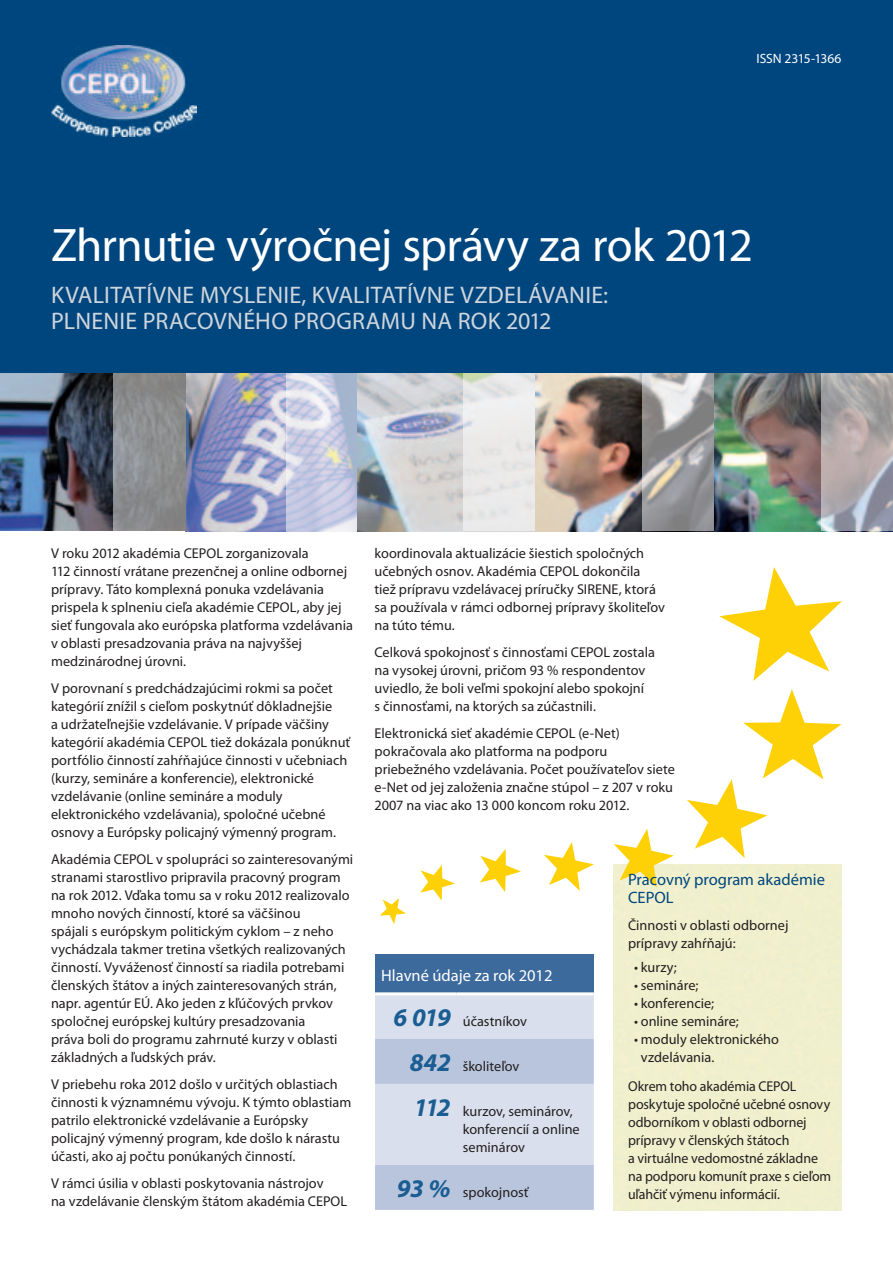
<style>
.page{position:relative;width:893px;height:1263px;background:#fff}
.page>*{position:absolute;margin:0;border:0;box-sizing:border-box;transform-origin:0 0}
.Titles{font:47.25px "Myriad Pro";letter-spacing:-.02em;color:#fff}
.Body_text{font:italic 700 25.5px "Myriad Pro";letter-spacing:-.055em;color:#1a5d93}
.table_highlight{font:italic 700 25.5px "Myriad Pro";color:#1a5d93}
.SubTitles{font:24px/25.5px "Myriad Pro";letter-spacing:.005em;color:#cfd5dc}
.Subhead{font:16.5px/18px "Myriad Pro";color:#00467e}
.Tabel_heading{font:16.5px "Myriad Pro";color:#fff}
.Body_text-2{font:14.25px/18px "Myriad Pro";color:#231f20}
.Body_text_bullet_1{font:14.25px/18px "Myriad Pro";color:#231f20}
.Body_text-3{font:13.5px "Myriad Pro";letter-spacing:-.005em;color:#fff}
</style>
<div class="page">
<img style="left:185px;top:372px;width:101px;height:159px">
<img style="left:0;top:372px;width:113px;height:159px">
<svg style="left:286px;top:372px;width:71px;height:159px;background:#c6cbe0"></svg>
<img style="left:357px;top:372px;width:107px;height:159px">
<svg style="left:464px;top:372px;width:72px;height:159px;background:#e7e7e7"></svg>
<img style="left:536px;top:372px;width:106px;height:159px">
<svg style="left:642px;top:372px;width:72px;height:159px;background:#a2a1a2"></svg>
<img style="left:714px;top:372px;width:107px;height:159px">
<svg style="left:821px;top:372px;width:72px;height:159px;background:#aaa6aa"></svg>
<svg style="left:113px;top:372px;width:72px;height:159px;background:#8a8b8e"></svg>
<div style="left:0;top:0;width:893px;height:372px;background:#00467e"></div>
<img style="left:51px;top:45px;width:145px;height:92px">
<div style="left:375px;top:954px;width:219px;height:40px;background:#3c6a9d"></div>
<svg style="left:375px;top:995px;width:219px;height:215px;background:#cbd4e5"></svg>
<hr style="left:375px;top:992px;width:82px;height:3px;background:#fff">
<hr style="left:457px;top:992px;width:137px;height:3px;background:#fff">
<svg style="left:380px;top:898px;width:26px;height:26px"></svg>
<svg style="left:420px;top:865px;width:35px;height:36px"></svg>
<svg style="left:614px;top:829px;width:60px;height:58px"></svg>
<svg style="left:544px;top:842px;width:50px;height:49px"></svg>
<svg style="left:480px;top:849px;width:41px;height:43px"></svg>
<svg style="left:719px;top:567px;width:123px;height:114px"></svg>
<svg style="left:687px;top:689px;width:154px;height:169px"></svg>
<p class="Body_text-3" style="left:756px;top:51px;width:86px">ISSN 2315-1366</p>
<p class="Titles" style="left:51px;top:219px;width:703px">Zhrnutie výročnej správy za rok 2012</p>
<p class="SubTitles" style="left:51px;top:283px;width:558px">KVALITATÍVNE MYSLENIE, KVALITATÍVNE VZDELÁVANIE:<br>PLNENIE PRACOVNÉHO PROGRAMU NA ROK 2012</p>
<p class="Body_text-2" style="left:51px;top:545px;width:303px">V roku 2012 akadémia CEPOL zorganizovala<br>112 činností vrátane prezenčnej a online odbornej prípravy. Táto komplexná ponuka vzdelávania prispela k splneniu cieľa akadémie CEPOL, aby jej sieť fungovala ako európska platforma vzdelávania v oblasti presadzovania práva na najvyššej medzinárodnej úrovni.</p>
<p class="Body_text-2" style="left:51px;top:680px;width:301px">V porovnaní s predchádzajúcimi rokmi sa počet kategórií znížil s cieľom poskytnúť dôkladnejšie<br>a udržateľnejšie vzdelávanie. V prípade väčšiny kategórií akadémia CEPOL tiež dokázala ponúknuť portfólio činností zahŕňajúce činnosti v učebniach (kurzy, semináre a konferencie), elektronické vzdelávanie (online semináre a moduly elektronického vzdelávania), spoločné učebné osnovy a Európsky policajný výmenný program.</p>
<p class="Body_text-2" style="left:51px;top:851px;width:304px">Akadémia CEPOL v spolupráci so zainteresovanými stranami starostlivo pripravila pracovný program na rok 2012. Vďaka tomu sa v roku 2012 realizovalo mnoho nových činností, ktoré sa väčšinou<br>spájali s európskym politickým cyklom – z neho vychádzala takmer tretina všetkých realizovaných činností. Vyváženosť činností sa riadila potrebami členských štátov a iných zainteresovaných strán, napr. agentúr EÚ. Ako jeden z kľúčových prvkov spoločnej európskej kultúry presadzovania<br>práva boli do programu zahrnuté kurzy v oblasti základných a ľudských práv.</p>
<p class="Body_text-2" style="left:51px;top:1076px;width:302px">V priebehu roka 2012 došlo v určitých oblastiach činnosti k významnému vývoju. K týmto oblastiam patrilo elektronické vzdelávanie a Európsky policajný výmenný program, kde došlo k nárastu účasti, ako aj počtu ponúkaných činností.</p>
<p class="Body_text-2" style="left:51px;top:1175px;width:298px">V rámci úsilia v oblasti poskytovania nástrojov<br>na vzdelávanie členským štátom akadémia CEPOL</p>
<p class="Body_text-2" style="left:374px;top:545px;width:292px">koordinovala aktualizácie šiestich spoločných učebných osnov. Akadémia CEPOL dokončila tiež prípravu vzdelávacej príručky SIRENE, ktorá sa používala v rámci odbornej prípravy školiteľov na túto tému.</p>
<p class="Body_text-2" style="left:374px;top:644px;width:282px">Celková spokojnosť s činnosťami CEPOL zostala na vysokej úrovni, pričom 93 % respondentov uviedlo, že boli veľmi spokojní alebo spokojní<br>s činnosťami, na ktorých sa zúčastnili.</p>
<p class="Body_text-2" style="left:374px;top:725px;width:302px">Elektronická sieť akadémie CEPOL (e-Net) pokračovala ako platforma na podporu priebežného vzdelávania. Počet používateľov siete e-Net od jej založenia značne stúpol – z 207 v roku 2007 na viac ako 13 000 koncom roku 2012.</p>
<p class="Tabel_heading" style="left:381px;top:966px;width:173px">Hlavné údaje za rok 2012</p>
<p class="Body_text" style="left:394px;top:1003px;width:59px">6 019</p>
<p class="Body_text-2" style="left:463px;top:1013px;width:66px">účastníkov</p>
<p class="table_highlight" style="left:410px;top:1048px;width:43px">842</p>
<p class="Body_text-2" style="left:463px;top:1058px;width:58px">školiteľov</p>
<p class="Body_text" style="left:414px;top:1093px;width:39px">112</p>
<p class="Body_text-2" style="left:463px;top:1103px;width:118px">kurzov, seminárov, konferencií a online seminárov</p>
<p class="Body_text" style="left:397px;top:1174px;width:55px">93 %</p>
<p class="Body_text-2" style="left:463px;top:1184px;width:67px">spokojnosť</p>
<p class="Subhead" style="left:628px;top:871px;width:198px">Pracovný program akadémie<br>CEPOL</p>
<p class="Body_text-2" style="left:628px;top:916px;width:162px">Činnosti v oblasti odbornej prípravy zahŕňajú:</p>
<p class="Body_text_bullet_1" style="left:634px;top:959px;width:44px">• kurzy;</p>
<p class="Body_text_bullet_1" style="left:634px;top:977px;width:66px">• semináre;</p>
<p class="Body_text_bullet_1" style="left:634px;top:995px;width:81px">• konferencie;</p>
<p class="Body_text_bullet_1" style="left:634px;top:1013px;width:106px">• online semináre;</p>
<p class="Body_text_bullet_1" style="left:641px;top:1031px;width:140px;text-indent:-7px">• moduly elektronického vzdelávania.</p>
<p class="Body_text-2" style="left:628px;top:1077px;width:205px">Okrem toho akadémia CEPOL poskytuje spoločné učebné osnovy odborníkom v oblasti odbornej prípravy v členských štátoch<br>a virtuálne vedomostné základne na podporu komunít praxe s cieľom uľahčiť výmenu informácií.</p>
</div>
